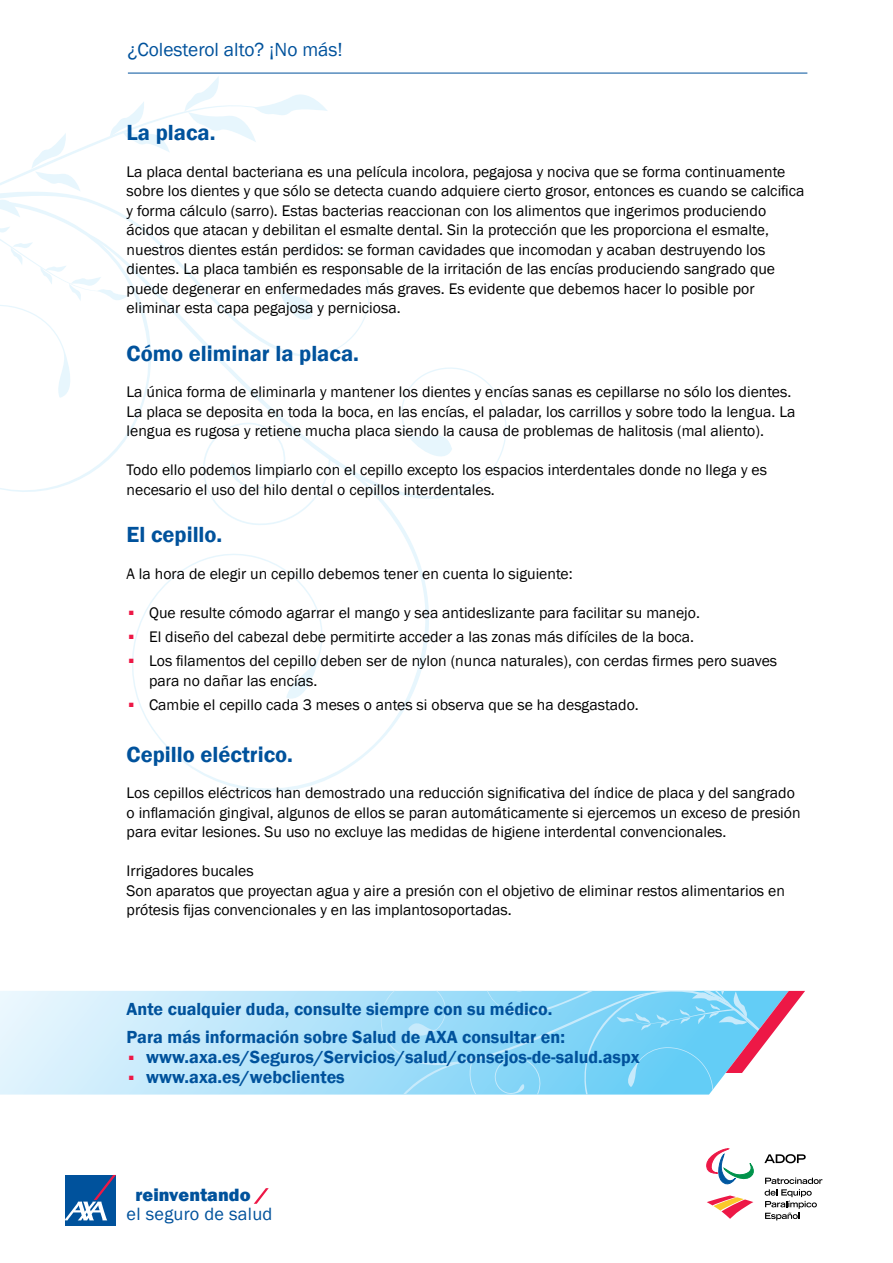
<style>
.page{position:relative;width:893px;height:1263px;background:#fff}
.page>*{position:absolute;margin:0;border:0;box-sizing:border-box;transform-origin:0 0}
.t1{font:39px "Franklin Gothic";color:#ed1846}
.t2{font:600 22.5px "Franklin Gothic";color:#00529c}
.t3{font:19.5px "Franklin Gothic";color:#00529c}
.t4{font:18.3px "Franklin Gothic";letter-spacing:.015em;color:#00529c}
.t5{font:800 18.3px "Franklin Gothic";color:#00529c}
.t6{font:600 18px/28px "Franklin Gothic";color:#00529c}
.t7{font:15.75px/19.5px "Franklin Gothic";color:#000}
</style>
<div class="page">
<svg style="left:254px;top:1188px;width:15px;height:16px"></svg>
<div style="left:65px;top:1175px;width:51px;height:51px;background:#00529c"></div>
<svg style="left:65px;top:1175px;width:51px;height:45px"></svg>
<svg style="left:765px;top:1177px;width:57px;height:43px"></svg>
<svg style="left:764px;top:1154px;width:42px;height:9px"></svg>
<svg style="left:707px;top:1195px;width:46px;height:24px"></svg>
<svg style="left:706px;top:1148px;width:48px;height:37px"></svg>
<svg style="left:0;top:991px;width:368px;height:103px"></svg>
<svg style="left:368px;top:991px;width:437px;height:103px"></svg>
<svg style="left:205px;top:358px;width:302px;height:141px"></svg>
<svg style="left:111px;top:76px;width:216px;height:76px"></svg>
<svg style="left:0;top:131px;width:156px;height:361px"></svg>
<svg style="left:116px;top:456px;width:319px;height:336px"></svg>
<svg style="left:0;top:182px;width:370px;height:176px"></svg>
<hr style="left:128px;top:73px;width:679px;height:1px;background:#00529c">
<p class="t3" style="left:128px;top:38px;width:217px">¿Colesterol alto? ¡No más!</p>
<h2 class="t2" style="left:127px;top:119px;width:90px">La placa.</h2>
<p class="t7" style="left:127px;top:162px;width:679px">La placa dental bacteriana es una película incolora, pegajosa y nociva que se forma continuamente sobre los dientes y que sólo se detecta cuando adquiere cierto grosor, entonces es cuando se calcifica y forma cálculo (sarro). Estas bacterias reaccionan con los alimentos que ingerimos produciendo ácidos que atacan y debilitan el esmalte dental. Sin la protección que les proporciona el esmalte, nuestros dientes están perdidos: se forman cavidades que incomodan y acaban destruyendo los dientes. La placa también es responsable de la irritación de las encías produciendo sangrado que puede degenerar en enfermedades más graves. Es evidente que debemos hacer lo posible por eliminar esta capa pegajosa y perniciosa.</p>
<h2 class="t2" style="left:127px;top:339px;width:234px">Cómo eliminar la placa.</h2>
<p class="t7" style="left:127px;top:383px;width:670px">La única forma de eliminarla y mantener los dientes y encías sanas es cepillarse no sólo los dientes.<br>La placa se deposita en toda la boca, en las encías, el paladar, los carrillos y sobre todo la lengua. La lengua es rugosa y retiene mucha placa siendo la causa de problemas de halitosis (mal aliento).</p>
<p class="t7" style="left:127px;top:461px;width:642px">Todo ello podemos limpiarlo con el cepillo excepto los espacios interdentales donde no llega y es necesario el uso del hilo dental o cepillos interdentales.</p>
<h2 class="t2" style="left:127px;top:521px;width:97px">El cepillo.</h2>
<p class="t7" style="left:127px;top:564px;width:448px">A la hora de elegir un cepillo debemos tener en cuenta lo siguiente:</p>
<h1 class="t1" style="left:127px;top:578px;width:11px">.</h1>
<p class="t7" style="left:149px;top:604px;width:552px">Que resulte cómodo agarrar el mango y sea antideslizante para facilitar su manejo.</p>
<h1 class="t1" style="left:127px;top:602px;width:11px">.</h1>
<p class="t7" style="left:149px;top:628px;width:547px">El diseño del cabezal debe permitirte acceder a las zonas más difíciles de la boca.</p>
<h1 class="t1" style="left:127px;top:626px;width:11px">.</h1>
<p class="t7" style="left:149px;top:652px;width:630px">Los filamentos del cepillo deben ser de nylon (nunca naturales), con cerdas firmes pero suaves para no dañar las encías.</p>
<h1 class="t1" style="left:127px;top:670px;width:11px">.</h1>
<p class="t7" style="left:149px;top:695px;width:491px">Cambie el cepillo cada 3 meses o antes si observa que se ha desgastado.</p>
<h2 class="t2" style="left:127px;top:740px;width:168px">Cepillo eléctrico.</h2>
<p class="t7" style="left:127px;top:784px;width:676px">Los cepillos eléctricos han demostrado una reducción significativa del índice de placa y del sangrado o inflamación gingival, algunos de ellos se paran automáticamente si ejercemos un exceso de presión para evitar lesiones. Su uso no excluye las medidas de higiene interdental convencionales.</p>
<p class="t7" style="left:127px;top:862px;width:660px">Irrigadores bucales<br>Son aparatos que proyectan agua y aire a presión con el objetivo de eliminar restos alimentarios en prótesis fijas convencionales y en las implantosoportadas.</p>
<p class="t6" style="left:127px;top:995px;width:440px">Ante cualquier duda, consulte siempre con su médico.<br>Para más información sobre Salud de AXA consultar en:</p>
<p class="t6" style="left:127px;top:1047px;width:515px;line-height:19.8px"><sup>.</sup> www.axa.es/Seguros/Servicios/salud/consejos-de-salud.aspx <sup>.</sup> www.axa.es/webclientes</p>
<p class="t5" style="left:135px;top:1182px;width:117px">reinventando</p>
<p class="t4" style="left:127px;top:1203px;width:147px">el seguro de salud</p>
</div>
